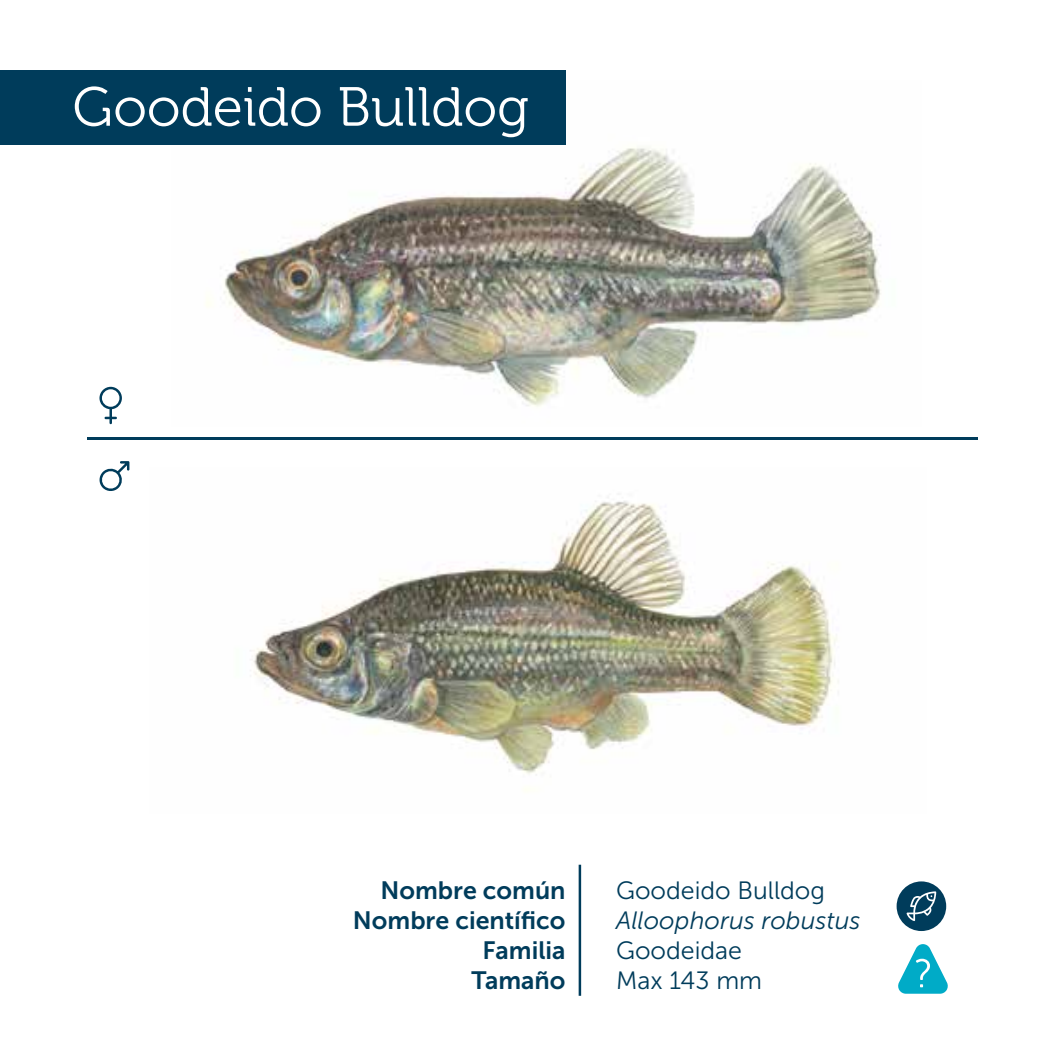
<style>
.page{position:relative;width:1063px;height:1063px;background:#fff}
.page>*{position:absolute;margin:0;border:0;box-sizing:border-box;transform-origin:0 0}
.t1{font:55px "Museo 300";color:#fff}
.t2{font:25px/30px "Museo Sans 700";color:#003c5b;text-align:right}
.t3{font:25px/30px "Museo Sans 300";color:#003c5b}
.t4{font:italic 25px "Museo Sans 300";color:#003c5b}
</style>
<div class="page">
<svg style="left:898px;top:944px;width:50px;height:50px"></svg>
<div style="left:897px;top:881px;width:49px;height:50px;background:#003c5b;border-radius:50%"></div>
<svg style="left:906px;top:891px;width:30px;height:30px"></svg>
<hr style="left:579px;top:865px;width:2px;height:131px;background:#003c5b">
<img style="left:250px;top:501px;width:589px;height:290px">
<img style="left:206px;top:147px;width:675px;height:260px">
<hr style="left:87px;top:437px;width:891px;height:3px;background:#003c5b">
<div style="left:0;top:71px;width:566px;height:74px;background:#003c5b"></div>
<svg style="left:99px;top:387px;width:23px;height:37px"></svg>
<svg style="left:99px;top:461px;width:30px;height:30px"></svg>
<h1 class="t1" style="left:73px;top:77px;width:458px">Goodeido Bulldog</h1>
<p class="t2" style="left:353px;top:876px;width:214px">Nombre común<br>Nombre científico<br>Familia<br>Tamaño</p>
<p class="t3" style="left:616px;top:876px;width:210px">Goodeido Bulldog</p>
<p class="t4" style="left:616px;top:907px;width:246px">Alloophorus robustus</p>
<p class="t3" style="left:616px;top:936px;width:148px">Goodeidae<br>Max 143 mm</p>
</div>
